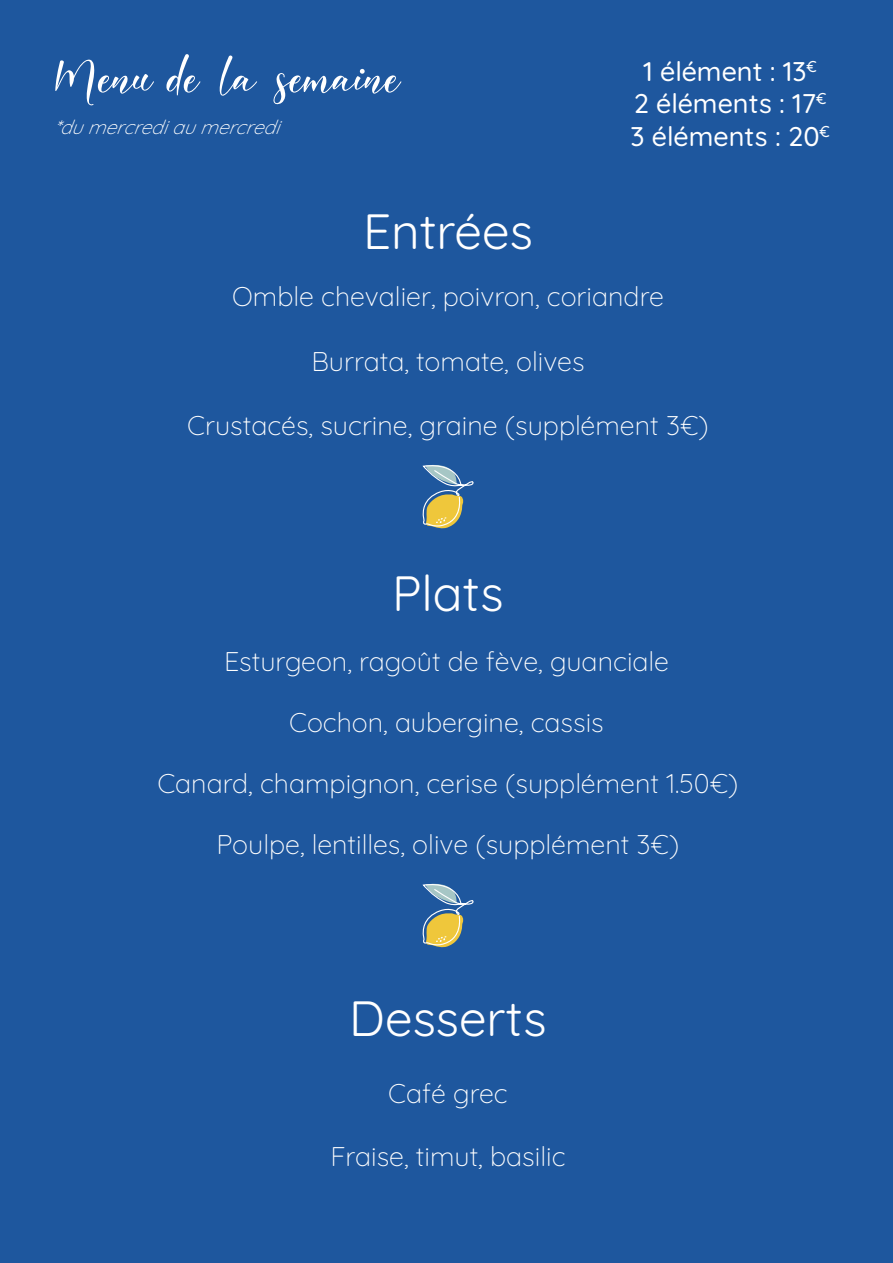
<style>
.page{position:relative;width:893px;height:1263px;background:#fff}
.page>*{position:absolute;margin:0;border:0;box-sizing:border-box;transform-origin:0 0}
.t1{font:63px "Kinsley";color:#fff}
.t2{font:49.5px "Quicksand";color:#fff}
.t3{font:300 27px "Quicksand";color:#fff}
.t4{font:500 27px "Quicksand";color:#fff}
.t5{font:italic 300 19.5px "Quicksand";color:#fff}
.t6{font:500 15.75px "Quicksand";color:#fff}
</style>
<div class="page">
<div style="left:1px;top:1px;width:891px;height:1261px;background:#1e579e"></div>
<svg style="left:422px;top:883px;width:52px;height:65px"></svg>
<svg style="left:422px;top:465px;width:52px;height:64px"></svg>
<p class="t1" style="left:55px;top:46px;width:346px">Menu de la semaine</p>
<p class="t4" style="left:643px;top:50px;width:175px">1 élément : 13<sup>€</sup></p>
<p class="t4" style="left:634px;top:83px;width:194px">2 éléments : 17<sup>€</sup></p>
<p class="t4" style="left:630px;top:115px;width:191px">3 éléments : 20</p>
<p class="t5" style="left:54px;top:112px;width:236px">*dumercrediaumercredi</p>
<p class="t6" style="left:819px;top:119px;width:12px">€</p>
<p class="t2" style="left:363px;top:193px;width:171px">Entrées</p>
<p class="t3" style="left:232px;top:275px;width:433px">Omble chevalier, poivron, coriandre</p>
<p class="t3" style="left:311px;top:340px;width:275px">Burrata, tomate, olives</p>
<p class="t3" style="left:187px;top:405px;width:523px">Crustacés, sucrine, graine (supplément 3€)</p>
<p class="t2" style="left:392px;top:555px;width:113px">Plats</p>
<p class="t3" style="left:224px;top:640px;width:446px">Esturgeon, ragoût de fève, guanciale</p>
<p class="t3" style="left:289px;top:701px;width:316px">Cochon, aubergine, cassis</p>
<p class="t3" style="left:157px;top:763px;width:583px">Canard, champignon, cerise (supplément 1.50€)</p>
<p class="t3" style="left:216px;top:824px;width:464px">Poulpe, lentilles, olive (supplément 3€)</p>
<p class="t2" style="left:349px;top:980px;width:199px">Desserts</p>
<p class="t3" style="left:388px;top:1072px;width:121px">Café grec</p>
<p class="t3" style="left:330px;top:1135px;width:237px">Fraise, timut, basilic</p>
</div>
